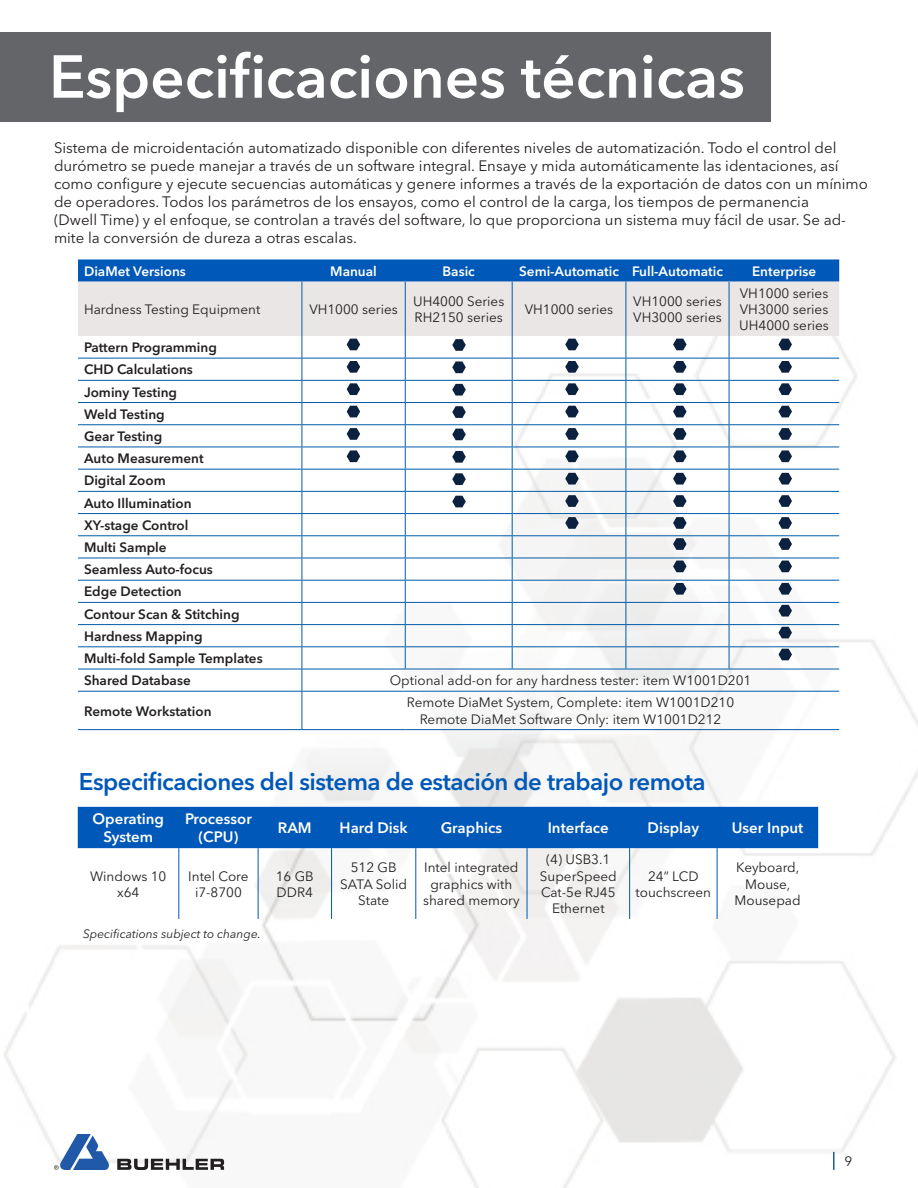
<style>
.page{position:relative;width:918px;height:1188px;background:#fff}
.page>*{position:absolute;margin:0;border:0;box-sizing:border-box;transform-origin:0 0}
.t1{font:600 60px "Avenir Next LT Pro";color:#fff}
.sub_headings{font:600 24px "Avenir Next LT Pro";letter-spacing:-.02em;color:#0058b8}
.t2{font:15px/18px "Avenir Next LT Pro";color:#231f20}
.t3{font:600 15px/18px "Avenir Next LT Pro";color:#fff;text-align:center}
.t4{font:13.5px/16.2px "Avenir Next LT Pro";color:#231f20;text-align:center}
.t5{font:600 13.5px "Avenir Next LT Pro";color:#231f20}
.t6{font:600 13.5px "Avenir Next LT Pro";color:#fff}
.t7{font:italic 12px "Avenir Next LT Pro";color:#231f20}
</style>
<div class="page">
<img style="left:0;top:32px;width:918px;height:1156px">
<svg style="left:117px;top:1159px;width:107px;height:11px"></svg>
<svg style="left:54px;top:1134px;width:56px;height:36px"></svg>
<svg style="left:833px;top:1152px;width:2px;height:18px"></svg>
<div style="left:0;top:33px;width:770px;height:89px;background:#646569"></div>
<hr style="left:78px;top:691px;width:224px;height:1px;background:#015ca7">
<hr style="left:302px;top:691px;width:103px;height:1px;background:#015ca7">
<hr style="left:302px;top:692px;width:1px;height:37px;background:#015ca7">
<hr style="left:405px;top:691px;width:107px;height:1px;background:#015ca7">
<hr style="left:512px;top:691px;width:114px;height:1px;background:#015ca7">
<hr style="left:626px;top:691px;width:103px;height:1px;background:#015ca7">
<hr style="left:729px;top:691px;width:110px;height:1px;background:#015ca7">
<hr style="left:78px;top:729px;width:224px;height:1px;background:#015ca7">
<hr style="left:302px;top:729px;width:103px;height:1px;background:#015ca7">
<hr style="left:405px;top:729px;width:107px;height:1px;background:#015ca7">
<hr style="left:512px;top:729px;width:114px;height:1px;background:#015ca7">
<hr style="left:626px;top:729px;width:103px;height:1px;background:#015ca7">
<hr style="left:729px;top:729px;width:110px;height:1px;background:#015ca7">
<svg style="left:78px;top:259px;width:761px;height:432px"></svg>
<div style="left:78px;top:807px;width:740px;height:41px;background:#0058b8"></div>
<hr style="left:178px;top:848px;width:1px;height:71px;background:#0058b8">
<hr style="left:258px;top:848px;width:1px;height:71px;background:#0058b8">
<hr style="left:331px;top:848px;width:1px;height:71px;background:#0058b8">
<hr style="left:415px;top:848px;width:1px;height:71px;background:#0058b8">
<hr style="left:527px;top:848px;width:1px;height:71px;background:#0058b8">
<hr style="left:629px;top:848px;width:1px;height:71px;background:#0058b8">
<hr style="left:717px;top:848px;width:1px;height:71px;background:#0058b8">
<p class="t1" style="left:49px;top:40px;width:697px">Especificaciones técnicas</p>
<p class="t2" style="left:54px;top:139px;width:816px">Sistema de microidentación automatizado disponible con diferentes niveles de automatización. Todo el control del durómetro se puede manejar a través de un software integral. Ensaye y mida automáticamente las identaciones, así como configure y ejecute secuencias automáticas y genere informes a través de la exportación de datos con un mínimo de operadores. Todos los parámetros de los ensayos, como el control de la carga, los tiempos de permanencia</p>
<p class="t2" style="left:54px;top:211px;width:794px">(Dwell Time) y el enfoque, se controlan a través del software, lo que proporciona un sistema muy fácil de usar. Se ad&shy;mite la conversión de dureza a otras escalas.</p>
<p class="t6" style="left:84px;top:263px;width:103px">DiaMet Versions</p>
<p class="t6" style="left:330px;top:263px;width:48px">Manual</p>
<p class="t6" style="left:443px;top:263px;width:34px">Basic</p>
<p class="t6" style="left:519px;top:263px;width:101px">Semi-Automatic</p>
<p class="t6" style="left:632px;top:263px;width:92px">Full-Automatic</p>
<p class="t6" style="left:752px;top:263px;width:66px">Enterprise</p>
<p class="t4" style="left:84px;top:301px;width:178px">Hardness Testing Equipment</p>
<p class="t4" style="left:309px;top:301px;width:90px">VH1000 series</p>
<p class="t4" style="left:740px;top:285px;width:90px">VH1000 series</p>
<p class="t4" style="left:740px;top:301px;width:90px">VH3000 series</p>
<p class="t4" style="left:739px;top:317px;width:91px">UH4000 series</p>
<p class="t4" style="left:413px;top:293px;width:93px">UH4000 Series</p>
<p class="t4" style="left:415px;top:309px;width:90px">RH2150 series</p>
<p class="t4" style="left:633px;top:293px;width:90px">VH1000 series</p>
<p class="t4" style="left:633px;top:309px;width:90px">VH3000 series</p>
<p class="t4" style="left:525px;top:301px;width:90px">VH1000 series</p>
<p class="t5" style="left:84px;top:339px;width:134px">Pattern Programming</p>
<p class="t5" style="left:84px;top:361px;width:110px">CHD Calculations</p>
<p class="t5" style="left:84px;top:384px;width:95px">Jominy Testing</p>
<p class="t5" style="left:84px;top:406px;width:82px">Weld Testing</p>
<p class="t5" style="left:84px;top:428px;width:80px">Gear Testing</p>
<p class="t5" style="left:84px;top:450px;width:121px">Auto Measurement</p>
<p class="t5" style="left:84px;top:472px;width:83px">Digital Zoom</p>
<p class="t5" style="left:84px;top:495px;width:109px">Auto Illumination</p>
<p class="t5" style="left:84px;top:517px;width:106px">XY-stage Control</p>
<p class="t5" style="left:84px;top:539px;width:84px">Multi Sample</p>
<p class="t5" style="left:84px;top:561px;width:130px">Seamless Auto-focus</p>
<p class="t5" style="left:84px;top:583px;width:99px">Edge Detection</p>
<p class="t5" style="left:84px;top:606px;width:157px">Contour Scan &amp; Stitching</p>
<p class="t5" style="left:84px;top:628px;width:120px">Hardness Mapping</p>
<p class="t5" style="left:84px;top:650px;width:180px">Multi-fold Sample Templates</p>
<p class="t5" style="left:84px;top:672px;width:108px">Shared Database</p>
<p class="t4" style="left:390px;top:672px;width:363px">Optional add-on for any hardness tester: item W1001D201</p>
<p class="t5" style="left:84px;top:703px;width:129px">Remote Workstation</p>
<p class="t4" style="left:407px;top:695px;width:329px">Remote DiaMet System, Complete: item W1001D210</p>
<p class="t4" style="left:420px;top:711px;width:303px">Remote DiaMet Software Only: item W1001D212</p>
<p class="sub_headings" style="left:79px;top:767px;width:628px">Especificaciones del sistema de estación de trabajo remota</p>
<p class="t3" style="left:93px;top:810px;width:73px">Operating<br>System</p>
<p class="t3" style="left:185px;top:810px;width:68px">Processor (CPU)</p>
<p class="t3" style="left:278px;top:819px;width:35px">RAM</p>
<p class="t3" style="left:340px;top:819px;width:70px">Hard Disk</p>
<p class="t3" style="left:441px;top:819px;width:63px">Graphics</p>
<p class="t3" style="left:548px;top:819px;width:63px">Interface</p>
<p class="t3" style="left:648px;top:819px;width:53px">Display</p>
<p class="t3" style="left:732px;top:819px;width:73px">User Input</p>
<p class="t4" style="left:90px;top:868px;width:78px">Windows 10 x64</p>
<p class="t4" style="left:188px;top:868px;width:62px">Intel Core i7-8700</p>
<p class="t4" style="left:276px;top:868px;width:40px;text-align:left">16 GB<br>DDR4</p>
<p class="t4" style="left:340px;top:860px;width:68px">512 GB<br>SATA Solid<br>State</p>
<p class="t4" style="left:423px;top:860px;width:98px">Intel integrated graphics with shared memory</p>
<p class="t4" style="left:540px;top:852px;width:78px">(4) USB3.1<br>SuperSpeed</p>
<p class="t4" style="left:636px;top:868px;width:77px">24” LCD touchscreen</p>
<p class="t4" style="left:735px;top:860px;width:68px">Keyboard,<br>Mouse,<br>Mousepad</p>
<p class="t4" style="left:541px;top:884px;width:76px">Cat-5e RJ45<br>Ethernet</p>
<p class="t7" style="left:83px;top:927px;width:179px">Specifications subject to change.</p>
<p class="t4" style="left:845px;top:1153px;width:9px">9</p>
</div>
